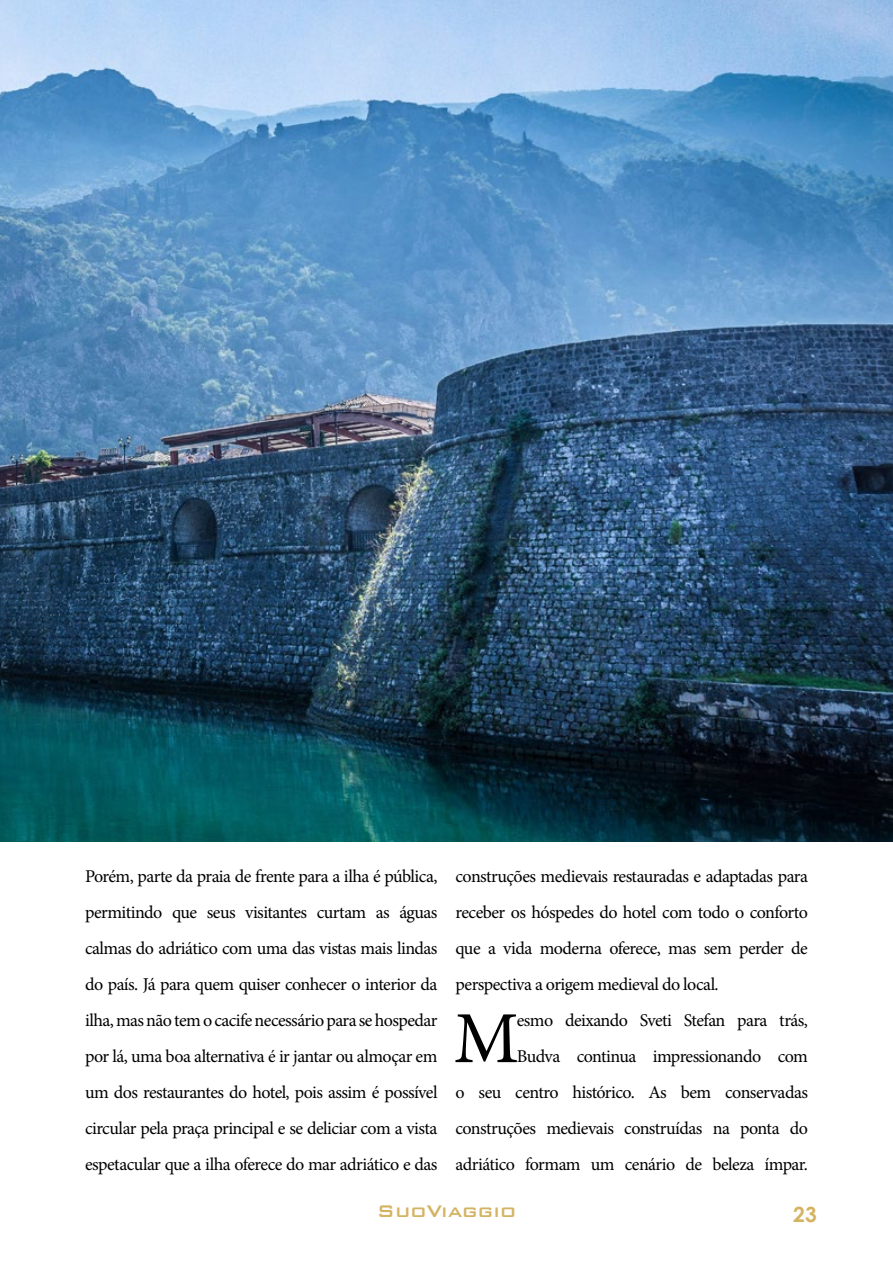
<style>
.page{position:relative;width:893px;height:1263px;background:#fff}
.page>*{position:absolute;margin:0;border:0;box-sizing:border-box;transform-origin:0 0}
.t1{font:73.35px "Minion Pro";color:#000}
.t2{font:500 22.5px "Bank Gothic BT";color:#d4b362}
.t3{font:700 21px "Century Gothic";color:#d4b362}
.t4{font:18px/36px "Minion Pro";letter-spacing:-.03em;color:#000;text-align:justify}
</style>
<div class="page">
<img style="left:0;top:0;width:893px;height:842px">
<p class="t4" style="left:85px;top:858px;width:354px">Porém, parte da praia de frente para a ilha é pública, permitindo que seus visitantes curtam as águas calmas do adriático com uma das vistas mais lindas do país. Já para quem quiser conhecer o interior da ilha, mas não tem o cacife necessário para se hospedar por lá, uma boa alternativa é ir jantar ou almoçar em um dos restaurantes do hotel, pois assim é possível circular pela praça principal e se deliciar com a vista espetacular que a ilha oferece do mar adriático e das</p>
<p class="t4" style="left:455px;top:858px;width:354px">construções medievais restauradas e adaptadas para receber os hóspedes do hotel com todo o conforto que a vida moderna oferece, mas sem perder de perspectiva a origem medieval do local.</p>
<p class="t4" style="left:455px;top:1002px;width:354px;text-align:right">esmo deixando Sveti Stefan para trás,<br>Budva continua impressionando com<br>o seu centro histórico. As bem conservadas construções medievais construídas na ponta do adriático formam um cenário de beleza ímpar.</p>
<h1 class="t1" style="left:454px;top:989px;width:67px">M</h1>
<p class="t2" style="left:377px;top:1199px;width:141px">SuoViaggio</p>
<p class="t3" style="left:793px;top:1199px;width:25px">23</p>
</div>
